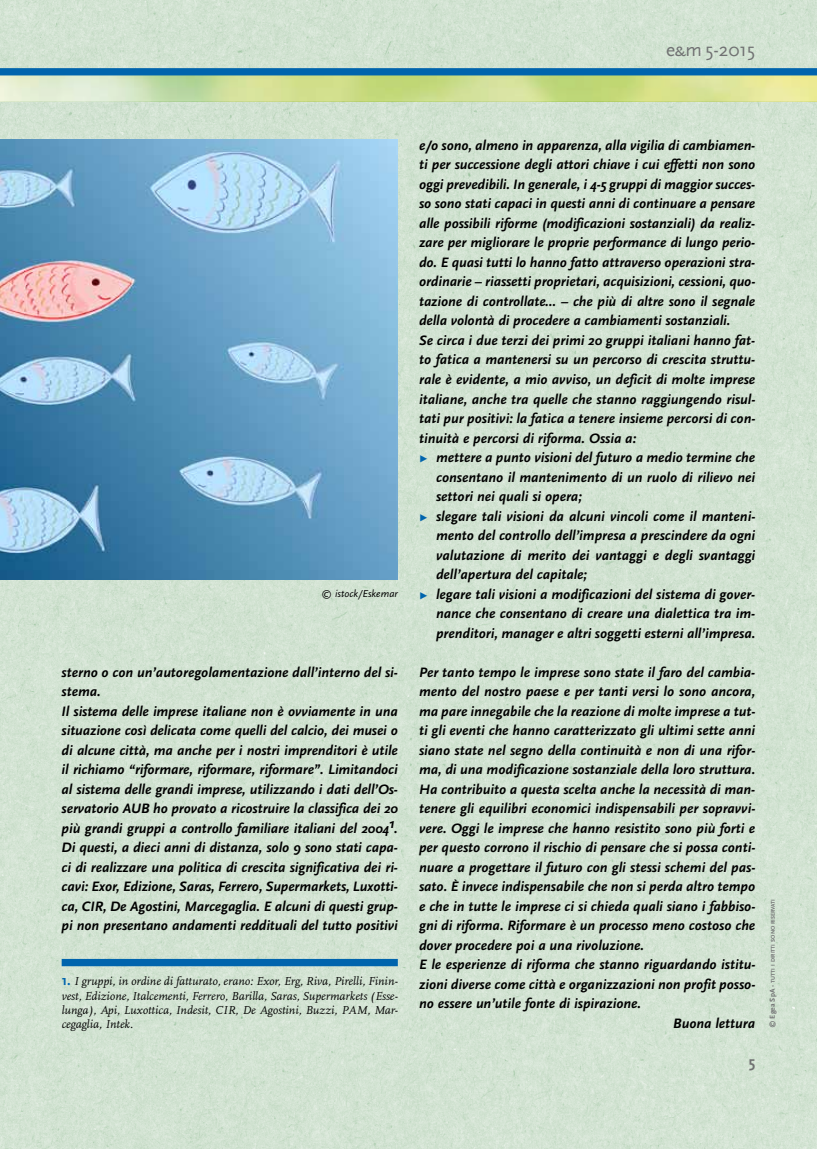
<style>
.page{position:relative;width:817px;height:1149px;background:#fff}
.page>*{position:absolute;margin:0;border:0;box-sizing:border-box;transform-origin:0 0}
.t1{font:19.5px "Scala Sans";color:#707172}
.t2{font:700 15.75px "Scala Sans";color:#707172}
.t3{font:italic 700 14.25px/19.5px "Scala Sans";color:#000}
.t4{font:italic 12px/14.2px "Scala";color:#000;text-align:justify}
.t5{font:italic 10.5px "Scala Sans";color:#000}
.t6{font:700 5.7px "Scala Sans";color:#707172}
.s1{font-family:"Scala Sans Caps"}
.s2{font-family:"Scala Sans";font-weight:700;font-style:normal;font-size:14.25px;color:#0064ad}
.s3{font-family:"Scala";font-weight:400;font-style:normal;color:#0064ad}
.s4{font-size:7.5px}
</style>
<div class="page">
<div style="left:0;top:0;width:816px;height:1148px;background:#d2e3d2"></div>
<img style="left:0;top:75px;width:816px;height:26px">
<div style="left:0;top:68px;width:816px;height:7px;background:#0064ad"></div>
<div style="left:62px;top:958px;width:336px;height:7px;background:#0064ad"></div>
<img style="left:0;top:140px;width:398px;height:439px">
<h1 class="t1" style="left:666px;top:39px;width:91px">e<span class="s1">&amp;</span>m 5-2015</h1>
<p class="t5" style="left:321px;top:587px;width:78px">© istock/Eskemar</p>
<p class="t3" style="left:62px;top:662px;width:337px">sterno o con un’autoregolamentazione dall’interno del si&shy;stema.<br>Il sistema delle imprese italiane non è ovviamente in una situazione così delicata come quelli del calcio, dei musei o di alcune città, ma anche per i nostri imprenditori è utile il richiamo “riformare, riformare, riformare”. Limitandoci al sistema delle grandi imprese, utilizzando i dati dell’Os&shy;servatorio AUB ho provato a ricostruire la classifica dei 20 più grandi gruppi a controllo familiare italiani del 20041.<br>Di questi, a dieci anni di distanza, solo 9 sono stati capa&shy;ci di realizzare una politica di crescita significativa dei ri&shy;cavi: Exor, Edizione, Saras, Ferrero, Supermarkets, Luxotti&shy;ca, CIR, De Agostini, Marcegaglia. E alcuni di questi grup&shy;pi non presentano andamenti reddituali del tutto positivi</p>
<p class="t4" style="left:62px;top:974px;width:337px"><span class="s2">1.</span> I gruppi, in ordine di fatturato, erano: Exor, Erg, Riva, Pirelli, Finin&shy;vest, Edizione, Italcementi, Ferrero, Barilla, Saras, Supermarkets (Esse&shy;lunga), Api, Luxottica, Indesit, CIR, De Agostini, Buzzi, PAM, Mar&shy;cegaglia, Intek.</p>
<p class="t3" style="left:419px;top:136px;width:337px">e/o sono, almeno in apparenza, alla vigilia di cambiamen-</p>
<p class="t3" style="left:419px;top:155px;width:337px">ti per successione degli attori chiave i cui effetti non sono</p>
<p class="t3" style="left:419px;top:175px;width:337px">oggi prevedibili. In generale, i 4-5 gruppi di maggior succes-</p>
<p class="t3" style="left:419px;top:194px;width:337px">so sono stati capaci in questi anni di continuare a pensare</p>
<p class="t3" style="left:419px;top:214px;width:337px">alle possibili riforme (modificazioni sostanziali) da realiz-</p>
<p class="t3" style="left:419px;top:233px;width:337px">zare per migliorare le proprie performance di lungo perio-</p>
<p class="t3" style="left:419px;top:253px;width:337px">do. E quasi tutti lo hanno fatto attraverso operazioni stra-</p>
<p class="t3" style="left:419px;top:272px;width:337px">ordinarie – riassetti proprietari, acquisizioni, cessioni, quo-</p>
<p class="t3" style="left:419px;top:292px;width:337px">tazione di controllate… – che più di altre sono il segnale</p>
<p class="t3" style="left:419px;top:311px;width:312px">della volontà di procedere a cambiamenti sostanziali.</p>
<p class="t3" style="left:419px;top:331px;width:337px">Se circa i due terzi dei primi 20 gruppi italiani hanno fat-</p>
<p class="t3" style="left:419px;top:350px;width:337px">to fatica a mantenersi su un percorso di crescita struttu-</p>
<p class="t3" style="left:419px;top:370px;width:337px">rale è evidente, a mio avviso, un deficit di molte imprese</p>
<p class="t3" style="left:419px;top:389px;width:337px">italiane, anche tra quelle che stanno raggiungendo risul-</p>
<p class="t3" style="left:419px;top:409px;width:337px">tati pur positivi: la fatica a tenere insieme percorsi di con-</p>
<p class="t3" style="left:419px;top:428px;width:219px">tinuità e percorsi di riforma. Ossia a:</p>
<p class="t3" style="left:419px;top:448px;width:337px"><span class="s3">Ω</span> mettere a punto visioni del futuro a medio termine che</p>
<p class="t3" style="left:436px;top:467px;width:320px">consentano il mantenimento di un ruolo di rilievo nei</p>
<p class="t3" style="left:436px;top:487px;width:147px">settori nei quali si opera;</p>
<p class="t3" style="left:419px;top:506px;width:337px"><span class="s3">Ω</span> slegare tali visioni da alcuni vincoli come il manteni-</p>
<p class="t3" style="left:436px;top:526px;width:320px">mento del controllo dell’impresa a prescindere da ogni</p>
<p class="t3" style="left:436px;top:545px;width:320px">valutazione di merito dei vantaggi e degli svantaggi</p>
<p class="t3" style="left:436px;top:565px;width:152px">dell’apertura del capitale;</p>
<p class="t3" style="left:419px;top:584px;width:337px"><span class="s3">Ω</span> legare tali visioni a modificazioni del sistema di gover-</p>
<p class="t3" style="left:436px;top:604px;width:320px">nance che consentano di creare una dialettica tra im-</p>
<p class="t3" style="left:436px;top:623px;width:320px">prenditori, manager e altri soggetti esterni all’impresa.</p>
<p class="t3" style="left:419px;top:662px;width:337px">Per tanto tempo le imprese sono state il faro del cambia-</p>
<p class="t3" style="left:419px;top:682px;width:337px">mento del nostro paese e per tanti versi lo sono ancora,</p>
<p class="t3" style="left:419px;top:701px;width:337px">ma pare innegabile che la reazione di molte imprese a tut-</p>
<p class="t3" style="left:419px;top:721px;width:337px">ti gli eventi che hanno caratterizzato gli ultimi sette anni</p>
<p class="t3" style="left:419px;top:740px;width:337px">siano state nel segno della continuità e non di una rifor-</p>
<p class="t3" style="left:419px;top:760px;width:337px">ma, di una modificazione sostanziale della loro struttura.</p>
<p class="t3" style="left:419px;top:779px;width:337px">Ha contribuito a questa scelta anche la necessità di man-</p>
<p class="t3" style="left:419px;top:799px;width:337px">tenere gli equilibri economici indispensabili per sopravvi-</p>
<p class="t3" style="left:419px;top:818px;width:337px">vere. Oggi le imprese che hanno resistito sono più forti e</p>
<p class="t3" style="left:419px;top:838px;width:337px">per questo corrono il rischio di pensare che si possa conti-</p>
<p class="t3" style="left:419px;top:857px;width:337px">nuare a progettare il futuro con gli stessi schemi del pas-</p>
<p class="t3" style="left:419px;top:877px;width:337px">sato. È invece indispensabile che non si perda altro tempo</p>
<p class="t3" style="left:419px;top:896px;width:337px">e che in tutte le imprese ci si chieda quali siano i fabbiso-</p>
<p class="t3" style="left:419px;top:916px;width:337px">gni di riforma. Riformare è un processo meno costoso che</p>
<p class="t3" style="left:419px;top:935px;width:226px">dover procedere poi a una rivoluzione.</p>
<p class="t3" style="left:419px;top:954px;width:337px">E le esperienze di riforma che stanno riguardando istitu-</p>
<p class="t3" style="left:419px;top:974px;width:337px">zioni diverse come città e organizzazioni non profit posso-</p>
<p class="t3" style="left:419px;top:993px;width:223px">no essere un’utile fonte di ispirazione.</p>
<p class="t3" style="left:673px;top:1013px;width:83px">Buona lettura</p>
<p class="t2" style="left:748px;top:1053px;width:8px">5</p>
<p class="t6" style="left:769px;top:1027px;width:131px;rotate:-90deg"><span class="s4">© Egea SpA -</span> tutti i diritti sono riservati</p>
</div>
